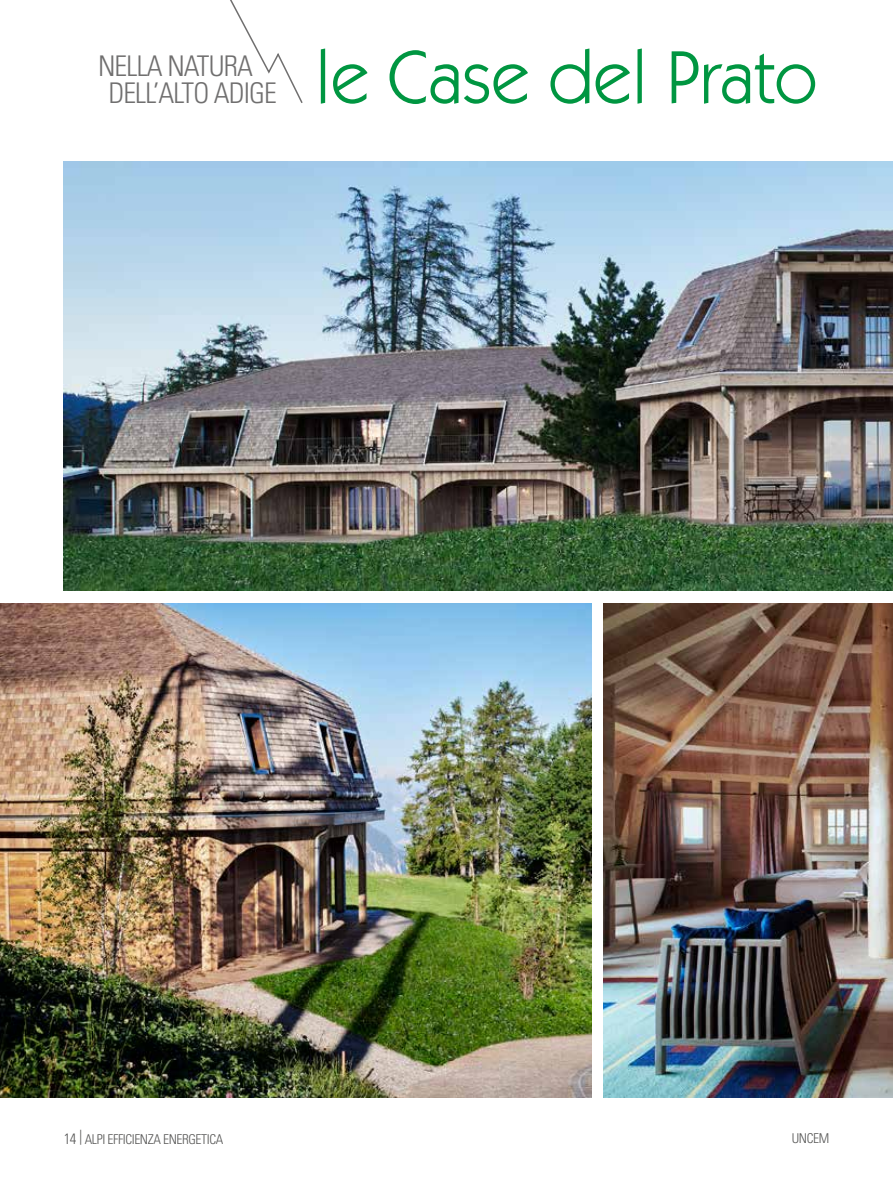
<style>
.page{position:relative;width:893px;height:1191px;background:#fff}
.page>*{position:absolute;margin:0;border:0;box-sizing:border-box;transform-origin:0 0}
.t1{font:75px "Itc Kabel";color:#009641}
.t2{font:300 condensed 28.5px/27px "Univers";letter-spacing:-.03em;color:#706f6f}
.t3{font:300 condensed 13.5px "Univers";letter-spacing:-.03em;color:#575756}
.s1{font-size:15px}
</style>
<div class="page">
<img style="left:604px;top:603px;width:289px;height:494px">
<img style="left:64px;top:161px;width:829px;height:429px">
<img style="left:0;top:603px;width:591px;height:494px">
<svg style="left:230px;top:0;width:73px;height:103px"></svg>
<h2 class="t2" style="left:108px;top:52px;width:170px;text-indent:-10px">NELLA NATURA<br>DELL’ALTO ADIGE</h2>
<h1 class="t1" style="left:315px;top:33px;width:504px">le Case del Prato</h1>
<p class="t3" style="left:64px;top:1131px;width:161px"><span class="s1">14 </span><sup>|</sup> ALPI EFFICIENZA ENERGETICA</p>
<p class="t3" style="left:792px;top:1130px;width:39px">UNCEM</p>
</div>
